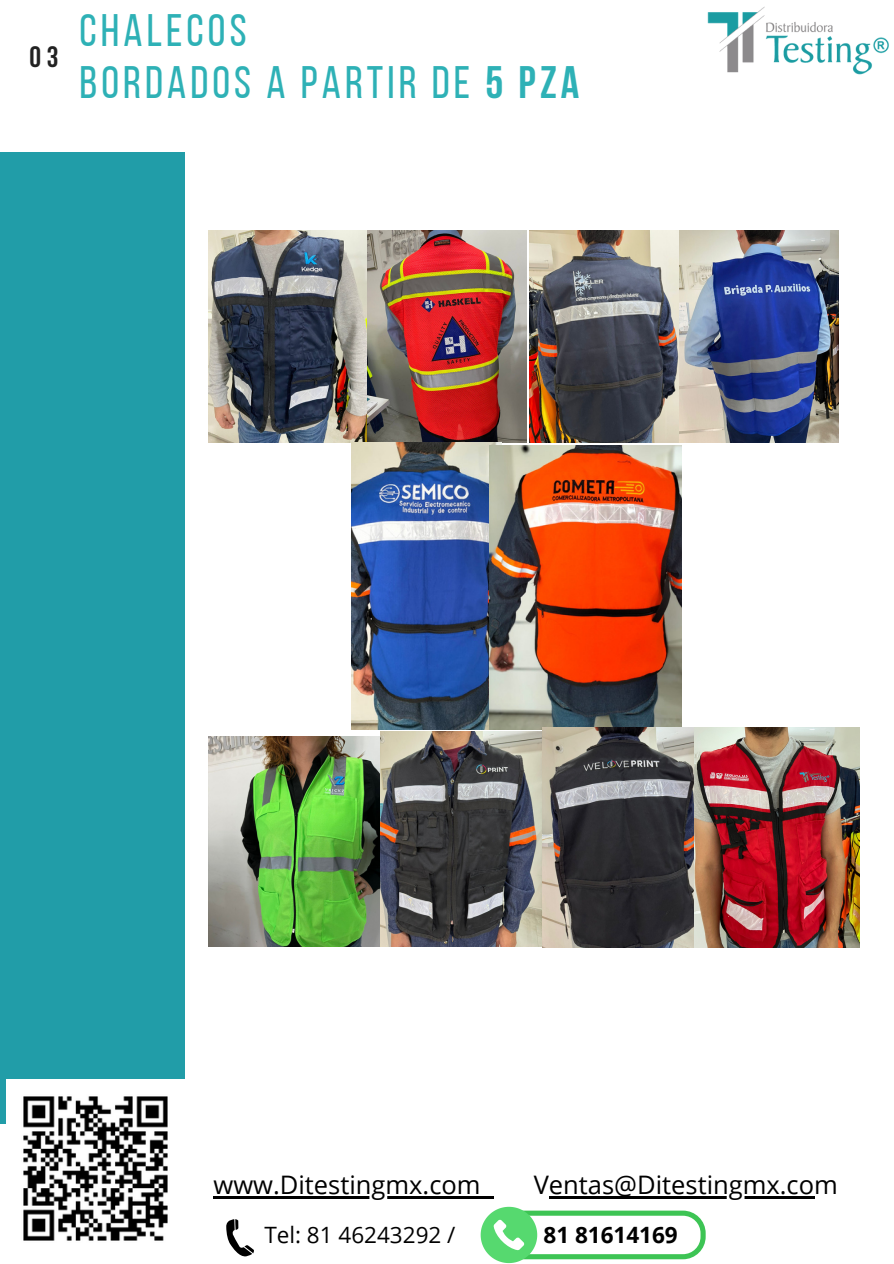
<style>
.page{position:relative;width:894px;height:1264px;background:#fff}
.page>*{position:absolute;margin:0;border:0;box-sizing:border-box;transform-origin:0 0}
.t1{font:45.3px/51.8px "Bebas Neue";letter-spacing:.09em;color:#2eb1b6}
.t2{font:700 29.4px "Bebas Neue";color:#222}
.t3{font:25.5px "Open Sans";color:#000}
.t4{font:22.5px "Open Sans";color:#000}
.t5{font:700 22.5px "Open Sans";color:#000}
.s1{font-weight:700}
</style>
<div class="page">
<div style="left:0;top:152px;width:184px;height:971px;background:#219da8"></div>
<img style="left:707px;top:6px;width:182px;height:69px">
<img style="left:7px;top:1079px;width:177px;height:162px">
<svg style="left:226px;top:1219px;width:28px;height:38px"></svg>
<svg style="left:480px;top:1206px;width:225px;height:56px"></svg>
<hr style="left:213px;top:1195px;width:267px;height:3px;background:#000">
<hr style="left:480px;top:1195px;width:14px;height:3px;background:#000">
<hr style="left:548px;top:1195px;width:266px;height:3px;background:#000">
<img style="left:208px;top:231px;width:318px;height:211px">
<img style="left:529px;top:231px;width:309px;height:211px">
<img style="left:351px;top:443px;width:150px;height:287px">
<img style="left:489px;top:445px;width:192px;height:284px">
<img style="left:208px;top:736px;width:172px;height:210px">
<img style="left:380px;top:731px;width:161px;height:215px">
<img style="left:542px;top:727px;width:152px;height:220px">
<img style="left:694px;top:727px;width:164px;height:220px">
<p class="t2" style="left:29px;top:45px;width:31px">03</p>
<h1 class="t1" style="left:80px;top:9px;width:501px">CHALECOS<br>BORDADOS A PARTIR DE <span class="s1">5 PZA</span></h1>
<p class="t3" style="left:213px;top:1166px;width:268px">www.Ditestingmx.com</p>
<p class="t3" style="left:533px;top:1166px;width:306px">Ventas@Ditestingmx.com</p>
<p class="t4" style="left:264px;top:1218px;width:192px">Tel: 81 46243292 /</p>
<p class="t5" style="left:543px;top:1218px;width:136px">81 81614169</p>
</div>
